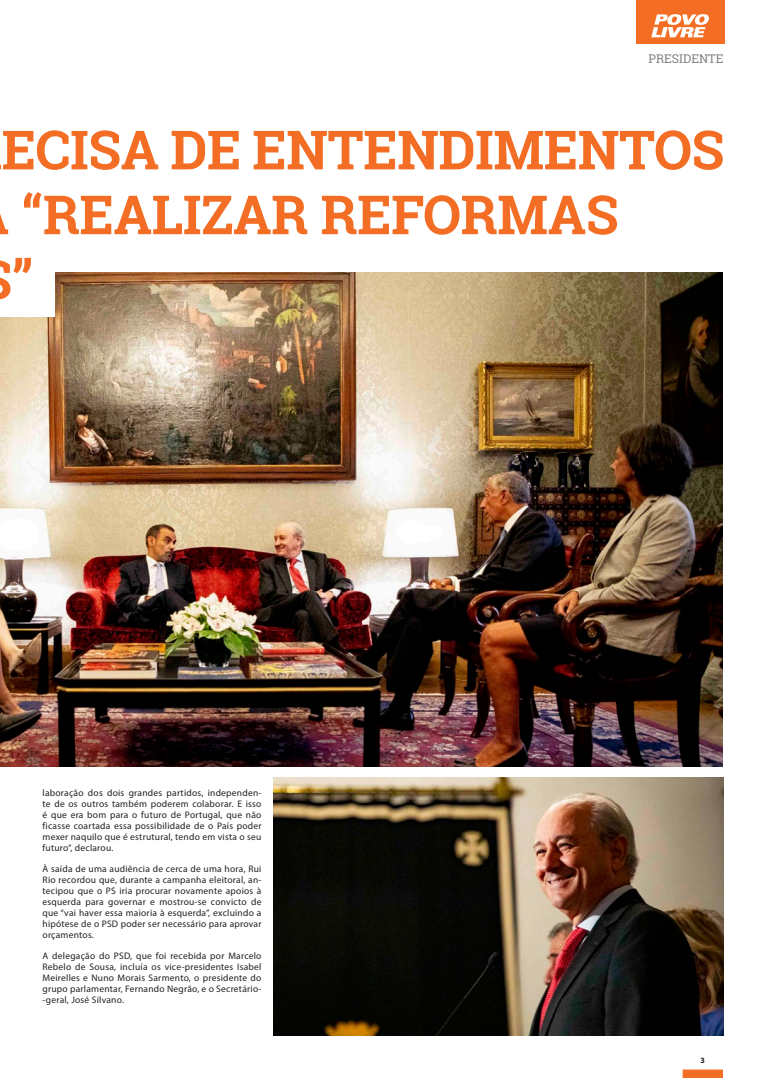
<style>
.page{position:relative;width:766px;height:1078px;background:#fff}
.page>*{position:absolute;margin:0;border:0;box-sizing:border-box;transform-origin:0 0}
.t1{font:700 54px/64.8px "Roboto Slab";letter-spacing:-.01em;color:#f36e24}
.topos{font:12px "Roboto Slab";color:#808285}
.PL_new_texto{font:9.5px/11px "Myriad Pro";letter-spacing:.025em;color:#231f20;text-align:justify}
.t2{font:700 8px "Myriad Pro";color:#231f20}
</style>
<div class="page">
<div style="left:682px;top:1069px;width:40px;height:8px;background:#f36e24;border:1px solid #f36e24"></div>
<div style="left:635px;top:0;width:89px;height:44px;background:#f36e24"></div>
<svg style="left:651px;top:14px;width:58px;height:23px"></svg>
<img style="left:0;top:273px;width:722px;height:493px">
<img style="left:273px;top:777px;width:450px;height:258px">
<div style="left:0;top:242px;width:55px;height:75px;background:#fff"></div>
<p class="topos" style="left:648px;top:51px;width:76px">PRESIDENTE</p>
<h1 class="t1" style="left:2px;top:117px;width:724px">ECISA DE ENTENDIMENTOS “REALIZAR REFORMAS<br>”</h1>
<p class="PL_new_texto" style="left:43px;top:786px;width:220px">laboração dos dois grandes partidos, independen&shy;te de os outros também poderem colaborar. E isso é que era bom para o futuro de Portugal, que não ficasse coartada essa possibilidade de o País poder mexer naquilo que é estrutural, tendo em vista o seu futuro”, declarou.</p>
<p class="PL_new_texto" style="left:43px;top:862px;width:220px">À saída de uma audiência de cerca de uma hora, Rui Rio recordou que, durante a campanha eleitoral, an&shy;tecipou que o PS iria procurar novamente apoios à esquerda para governar e mostrou-se convicto de que “vai haver essa maioria à esquerda”, excluindo a hipótese de o PSD poder ser necessário para aprovar orçamentos.</p>
<p class="PL_new_texto" style="left:43px;top:949px;width:220px">A delegação do PSD, que foi recebida por Marcelo Rebelo de Sousa, incluía os vice-presidentes Isabel Meirelles e Nuno Morais Sarmento, o presidente do grupo parlamentar, Fernando Negrão, e o Secretário--geral, José Silvano.</p>
<p class="t2" style="left:700px;top:1054px;width:6px">3</p>
</div>
